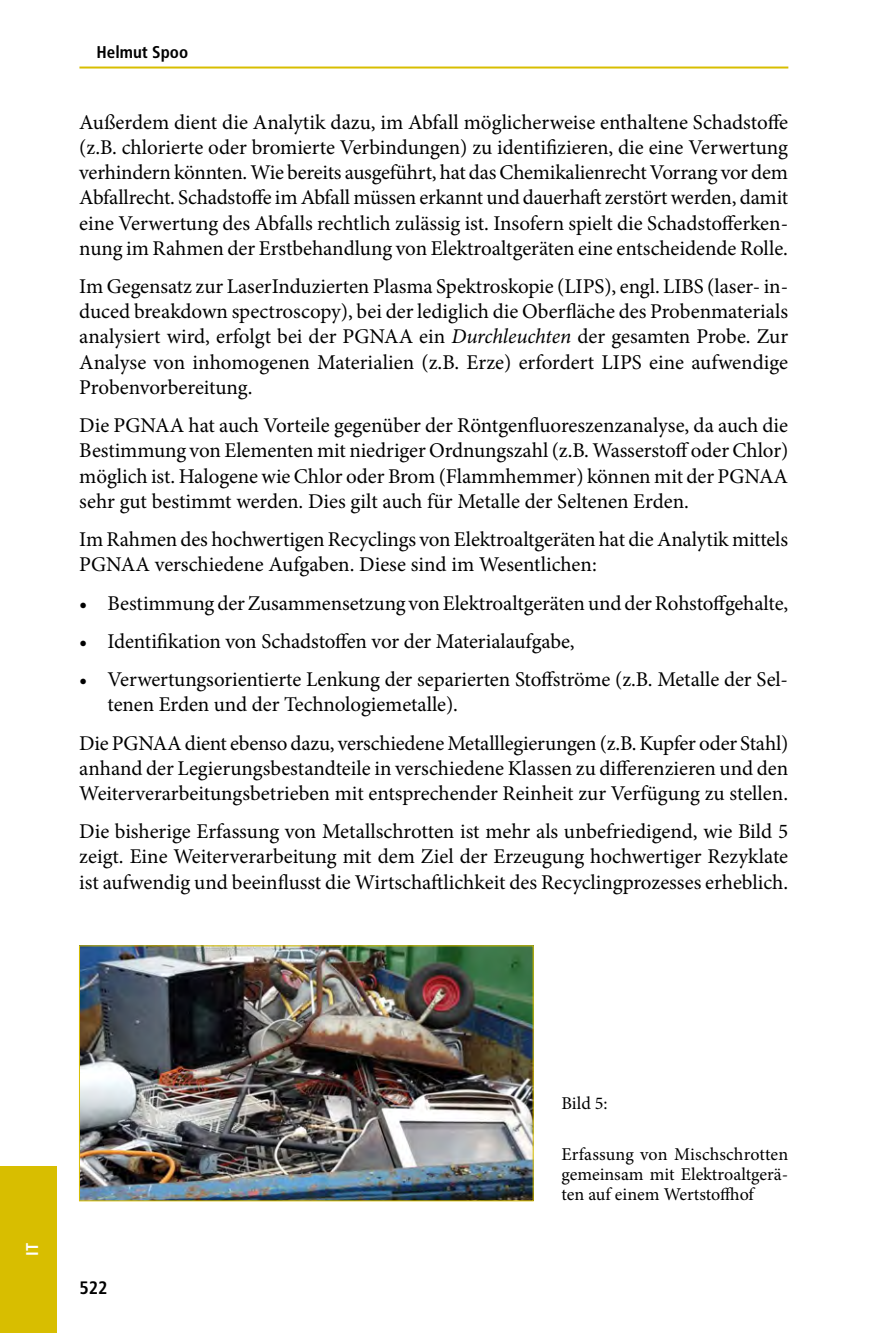
<style>
.page{position:relative;width:879px;height:1333px;background:#fff}
.page>*{position:absolute;margin:0;border:0;box-sizing:border-box;transform-origin:0 0}
.t1{font:21px/25.2px "Minion Pro";letter-spacing:-.005em;color:#000;text-align:justify}
.t2{font:18px/20px "Minion Pro";color:#000;text-align:justify}
.t3{font:700 condensed 18px "Frutiger";color:#000}
.t4{font:700 condensed 17px "Frutiger";color:#000}
.t5{font:700 condensed 17px "Frutiger";color:#fff}
.s1{font-style:italic}
</style>
<div class="page">
<hr style="left:79px;top:66px;width:709px;height:2px;background:#d8be00">
<div style="left:0;top:1166px;width:57px;height:166px;background:#d8be00"></div>
<img style="left:81px;top:947px;width:451px;height:252px">
<div style="left:79px;top:945px;width:455px;height:256px;border:1px solid #d8be00"></div>
<p class="t4" style="left:96px;top:42px;width:93px">Helmut Spoo</p>
<p class="t1" style="left:79px;top:109px;width:710px">Außerdem dient die Analytik dazu, im Abfall möglicherweise enthaltene Schadstoffe (z.B. chlorierte oder bromierte Verbindungen) zu identifizieren, die eine Verwertung verhindern könnten. Wie bereits ausgeführt, hat das Chemikalienrecht Vorrang vor dem Abfallrecht. Schadstoffe im Abfall müssen erkannt und dauerhaft zerstört werden, damit eine Verwertung des Abfalls rechtlich zulässig ist. Insofern spielt die Schadstofferken&shy;nung im Rahmen der Erstbehandlung von Elektroaltgeräten eine entscheidende Rolle.</p>
<p class="t1" style="left:79px;top:274px;width:710px">Im Gegensatz zur LaserInduzierten Plasma Spektroskopie (LIPS), engl. LIBS (laser- in&shy;duced breakdown spectroscopy), bei der lediglich die Oberfläche des Probenmaterials analysiert wird, erfolgt bei der PGNAA ein <span class="s1">Durchleuchten</span> der gesamten Probe. Zur Analyse von inhomogenen Materialien (z.B. Erze) erfordert LIPS eine aufwendige Probenvorbereitung.</p>
<p class="t1" style="left:79px;top:413px;width:710px">Die PGNAA hat auch Vorteile gegenüber der Röntgenfluoreszenzanalyse, da auch die Bestimmung von Elementen mit niedriger Ordnungszahl (z.B. Wasserstoff oder Chlor) möglich ist. Halogene wie Chlor oder Brom (Flammhemmer) können mit der PGNAA sehr gut bestimmt werden. Dies gilt auch für Metalle der Seltenen Erden.</p>
<p class="t1" style="left:79px;top:527px;width:710px">Im Rahmen des hochwertigen Recyclings von Elektroaltgeräten hat die Analytik mittels<br>PGNAA verschiedene Aufgaben. Diese sind im Wesentlichen:</p>
<p class="t1" style="left:79px;top:590px;width:710px">• Bestimmung der Zusammensetzung von Elektroaltgeräten und der Rohstoffgehalte,</p>
<p class="t1" style="left:79px;top:628px;width:497px">• Identifikation von Schadstoffen vor der Materialaufgabe,</p>
<p class="t1" style="left:108px;top:667px;width:682px;text-indent:-28px">• Verwertungsorientierte Lenkung der separierten Stoffströme (z.B. Metalle der Sel&shy;tenen Erden und der Technologiemetalle).</p>
<p class="t1" style="left:79px;top:730px;width:710px">Die PGNAA dient ebenso dazu, verschiedene Metalllegierungen (z.B. Kupfer oder Stahl) anhand der Legierungsbestandteile in verschiedene Klassen zu differenzieren und den Weiterverarbeitungsbetrieben mit entsprechender Reinheit zur Verfügung zu stellen.</p>
<p class="t1" style="left:79px;top:819px;width:710px">Die bisherige Erfassung von Metallschrotten ist mehr als unbefriedigend, wie Bild 5 zeigt. Eine Weiterverarbeitung mit dem Ziel der Erzeugung hochwertiger Rezyklate ist aufwendig und beeinflusst die Wirtschaftlichkeit des Recyclingprozesses erheblich.</p>
<p class="t5" style="left:22px;top:1255px;width:14px;rotate:-90deg">IT</p>
<p class="t3" style="left:79px;top:1276px;width:30px">522</p>
<p class="t2" style="left:561px;top:1093px;width:48px">Bild 5:</p>
<p class="t2" style="left:561px;top:1144px;width:228px">Erfassung von Mischschrotten gemeinsam mit Elektroaltgerä&shy;ten auf einem Wertstoffhof</p>
</div>
